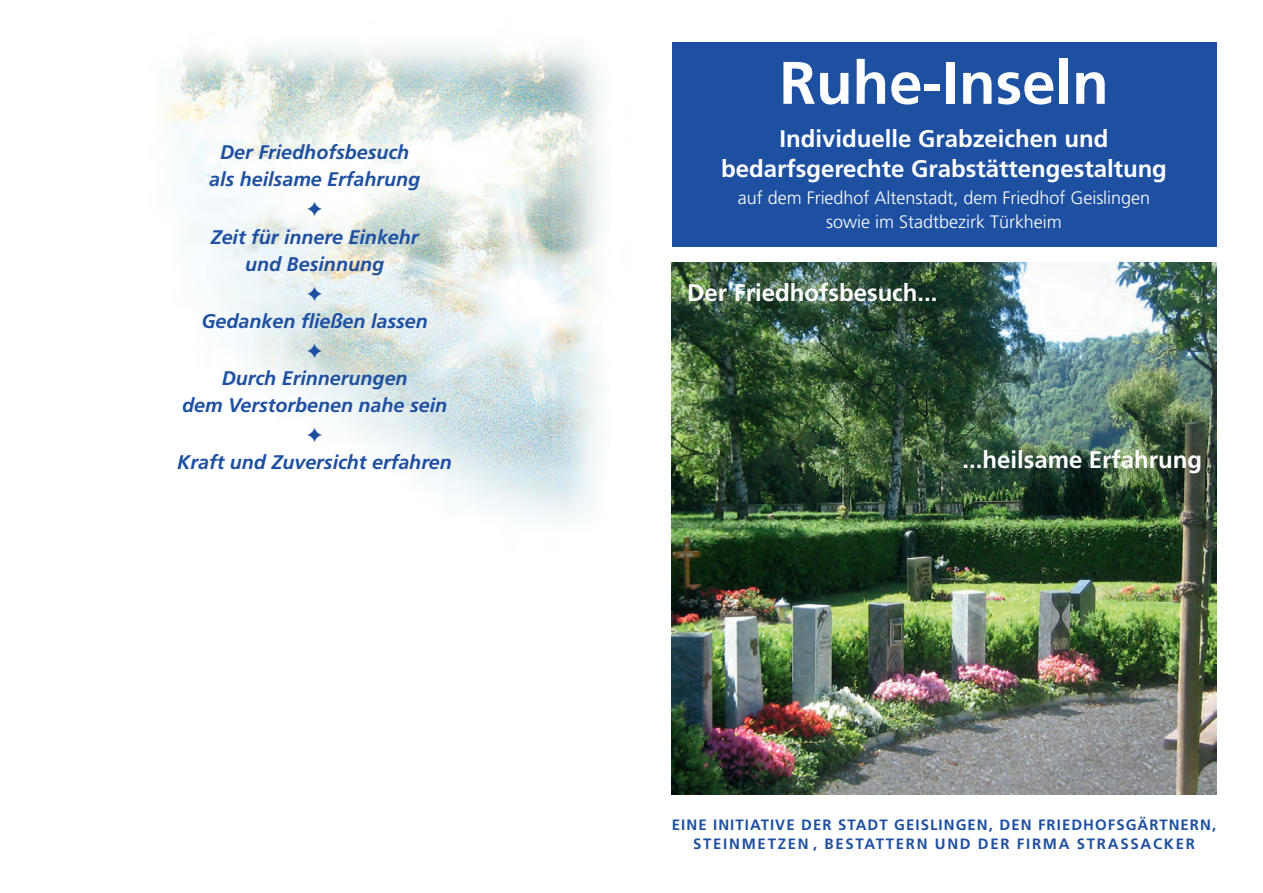
<style>
.page{position:relative;width:1263px;height:893px;background:#fff}
.page>*{position:absolute;margin:0;border:0;box-sizing:border-box;transform-origin:0 0}
.t1{font:700 60px "Frutiger LT";color:#fff}
.t2{font:700 24px/30px "Frutiger LT";color:#fff;text-align:center}
.t3{font:italic 700 19.65px/27.2px "Frutiger LT";color:#1e50a2;text-align:center}
.t4{font:19.65px "MS Gothic";color:#1e50a2}
.t5{font:300 18px/24px "Frutiger LT";color:#fff;text-align:center}
.t6{font:700 15px/19.5px "Frutiger LT";letter-spacing:.07em;color:#1e50a2;text-align:center}
</style>
<div class="page">
<img style="left:163px;top:45px;width:438px;height:474px">
<div style="left:672px;top:43px;width:544px;height:204px;background:#1e50a2"></div>
<img style="left:672px;top:263px;width:544px;height:531px">
<p class="t3" style="left:209px;top:140px;width:213px">Der Friedhofsbesuch als heilsame Erfahrung</p>
<p class="t4" style="left:305px;top:198px;width:21px">✦</p>
<p class="t3" style="left:211px;top:224px;width:209px">Zeit für innere Einkehr und Besinnung</p>
<p class="t4" style="left:305px;top:282px;width:21px">✦</p>
<p class="t3" style="left:201px;top:308px;width:228px">Gedanken fließen lassen</p>
<p class="t4" style="left:305px;top:340px;width:21px">✦</p>
<p class="t3" style="left:182px;top:366px;width:267px">Durch Erinnerungen<br>dem Verstorbenen nahe sein</p>
<p class="t4" style="left:305px;top:424px;width:21px">✦</p>
<p class="t3" style="left:177px;top:450px;width:276px">Kraft und Zuversicht erfahren</p>
<h1 class="t1" style="left:779px;top:59px;width:331px">Ruhe-Inseln</h1>
<p class="t2" style="left:721px;top:126px;width:447px">Individuelle Grabzeichen und bedarfsgerechte Grabstättengestaltung</p>
<p class="t5" style="left:738px;top:188px;width:414px">auf dem Friedhof Altenstadt, dem Friedhof Geislingen sowie im Stadtbezirk Türkheim</p>
<p class="t2" style="left:687px;top:279px;width:252px">Der Friedhofsbesuch...</p>
<p class="t2" style="left:962px;top:446px;width:241px">...heilsame Erfahrung</p>
<p class="t6" style="left:672px;top:816px;width:546px">EINE INITIATIVE DER STADT GEISLINGEN, DEN FRIEDHOFSGÄRTNERN,<br>STEINMETZEN , BESTATTERN UND DER FIRMA STRASSACKER</p>
</div>
